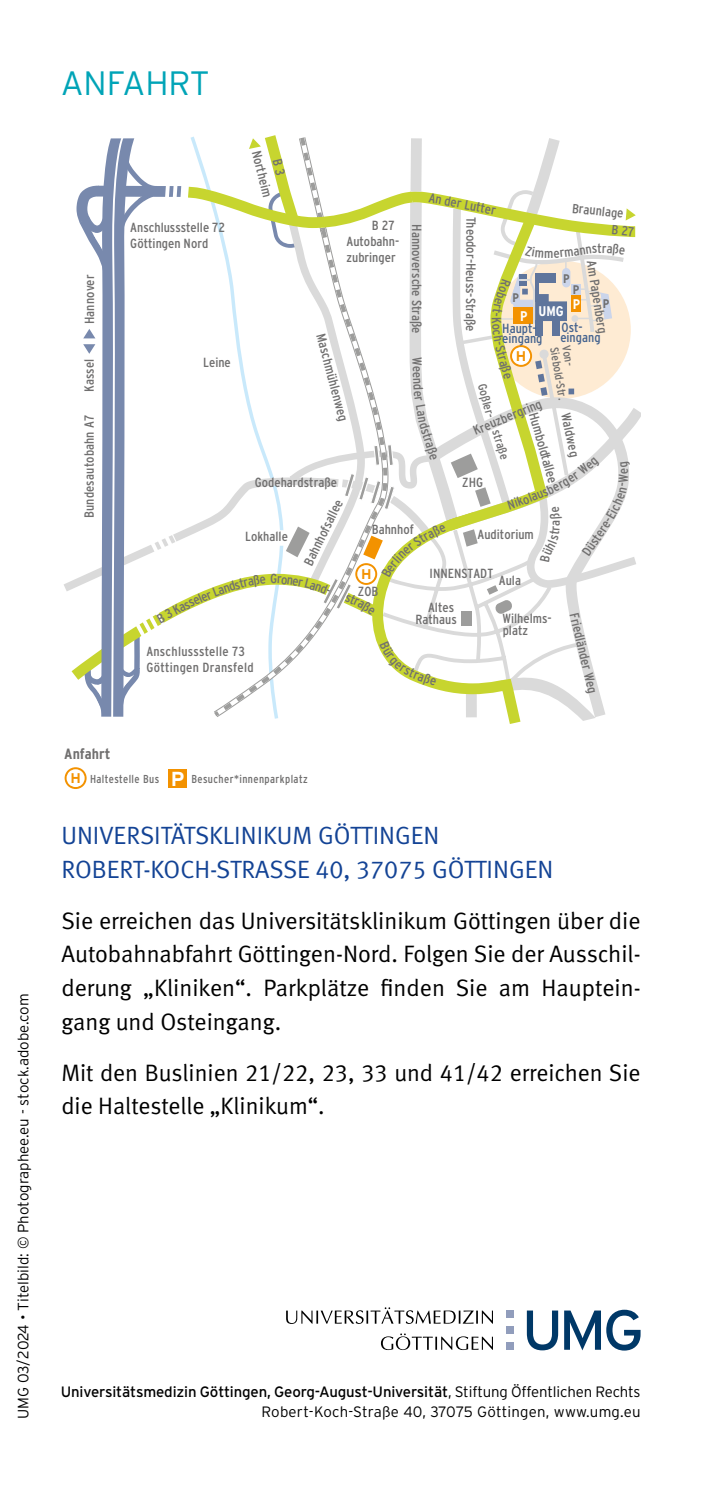
<style>
.page{position:relative;width:702px;height:1489px;background:#fff}
.page>*{position:absolute;margin:0;border:0;box-sizing:border-box;transform-origin:0 0}
.t1{font:300 33.75px "Interstate";color:#00a4b7}
.t2{font:25px/33.8px "Meta Normal LF";color:#134395}
.t3{font:23.75px/33.8px "Meta Normal LF";color:#000}
.t4{font:300 15px/20px "Interstate";color:#000;text-align:right}
.t5{font:700 15px "Interstate Condensed";color:#706f6f;scale:1.05 1}
.t6{font:700 14px "Interstate Condensed";color:#fff;scale:1.05 1}
.t7{font:700 14px "Interstate";color:#f39200}
.t8{font:13.25px/15.8px "Interstate Condensed";color:#706f6f;scale:1.05 1}
.t9{font:13.25px/16px "Interstate Condensed";letter-spacing:.02em;color:#706f6f;scale:1.05 1}
.t10{font:13.25px/10px "Interstate Condensed";color:#46648f;scale:1.05 1}
.t11{font:700 12.5px "Interstate Condensed";color:#706f6f;scale:1.05 1}
.t12{font:12.25px "Interstate Condensed";color:#706f6f;scale:1.05 1}
.t13{font:11.75px "Interstate Condensed";color:#706f6f;scale:1.05 1}
.t14{font:11.5px "Interstate Condensed";letter-spacing:.035em;color:#706f6f}
.s1{font-family:"Interstate";font-weight:700;font-size:20.25px;color:#fff}
.s2{font-weight:400}
</style>
<div class="page">
<svg style="left:65px;top:767px;width:22px;height:22px"></svg>
<div style="left:168px;top:768px;width:19px;height:19px;background:#f39200"></div>
<svg style="left:527px;top:1310px;width:31px;height:40px"></svg>
<svg style="left:564px;top:1309px;width:76px;height:41px"></svg>
<svg style="left:286px;top:1307px;width:207px;height:16px"></svg>
<svg style="left:381px;top:1333px;width:112px;height:16px"></svg>
<div style="left:506px;top:1310px;width:8px;height:8px;background:#919dbc"></div>
<div style="left:506px;top:1325px;width:8px;height:8px;background:#919dbc"></div>
<div style="left:506px;top:1341px;width:8px;height:8px;background:#919dbc"></div>
<svg style="left:64px;top:135px;width:571px;height:589px"></svg>
<p class="t4" style="left:13px;top:1418px;width:427px;rotate:-90deg">UMG 03/2024 • Titelbild: © Photographee.eu - stock.adobe.com</p>
<h1 class="t1" style="left:61px;top:64px;width:150px">ANFAHRT</h1>
<p class="t8" style="left:264px;top:148px;width:47px;rotate:76deg">Northeim</p>
<p class="t8" style="left:430px;top:190px;width:66px;rotate:11deg">An der Lutter</p>
<p class="t8" style="left:573px;top:200px;width:51px;rotate:6deg">Braunlage</p>
<p class="t8" style="left:346px;top:218px;width:52px;text-indent:25px">B 27<br>Autobahn&shy;zubringer</p>
<p class="t8" style="left:425px;top:224px;width:106px;rotate:90deg">Hannoversche Straße</p>
<p class="t8" style="left:479px;top:216px;width:111px;rotate:90deg">Theodor-Heuss-Straße</p>
<p class="t8" style="left:130px;top:219px;width:92px">Anschlussstelle 72<br>Göttingen Nord</p>
<p class="t8" style="left:544px;top:245px;width:10px">m</p>
<p class="t8" style="left:599px;top:259px;width:72px;rotate:81deg">Am Papenberg</p>
<p class="t11" style="left:563px;top:271px;width:8px">P</p>
<p class="t8" style="left:82px;top:324px;width:49px;rotate:-90deg">Hannover</p>
<p class="t11" style="left:573px;top:283px;width:8px">P</p>
<p class="t6" style="left:572px;top:296px;width:8px">P</p>
<p class="t11" style="left:512px;top:290px;width:8px">P</p>
<p class="t11" style="left:602px;top:296px;width:8px">P</p>
<p class="t6" style="left:538px;top:303px;width:26px">UMG</p>
<p class="t6" style="left:520px;top:308px;width:8px">P</p>
<p class="t10" style="left:560px;top:322px;width:40px">Ost&shy;eingang</p>
<p class="t10" style="left:502px;top:323px;width:40px">Haupt&shy;eingang</p>
<p class="t8" style="left:328px;top:332px;width:87px;rotate:75deg">Maschmühlenweg</p>
<p class="t8" style="left:507px;top:343px;width:34px;rotate:74deg">Straße</p>
<p class="t13" style="left:572px;top:344px;width:23px;rotate:80deg">Von-</p>
<p class="t13" style="left:560px;top:346px;width:52px;rotate:80deg">Siebold-Str.</p>
<p class="t7" style="left:516px;top:347px;width:12px">H</p>
<p class="t8" style="left:81px;top:392px;width:33px;rotate:-90deg">Kassel</p>
<p class="t8" style="left:425px;top:357px;width:10px;rotate:90deg">W</p>
<p class="t8" style="left:203px;top:354px;width:28px">Leine</p>
<p class="t8" style="left:425px;top:365px;width:25px;rotate:87deg">eend</p>
<p class="t8" style="left:427px;top:395px;width:26px;rotate:80deg">r Lan</p>
<p class="t8" style="left:431px;top:420px;width:39px;rotate:73deg">dstraße</p>
<p class="t12" style="left:488px;top:382px;width:37px;rotate:75deg">Goßler-</p>
<p class="t8" style="left:470px;top:424px;width:71px;rotate:-23deg">Kreuzbergring</p>
<p class="t8" style="left:573px;top:411px;width:44px;rotate:78deg">Waldweg</p>
<p class="t8" style="left:541px;top:411px;width:70px;rotate:74deg">Humboldtallee</p>
<p class="t8" style="left:81px;top:518px;width:100px;rotate:-90deg">Bundesautobahn A7</p>
<p class="t12" style="left:502px;top:428px;width:31px;rotate:73deg">straße</p>
<p class="t8" style="left:462px;top:474px;width:21px">ZHG</p>
<p class="t8" style="left:255px;top:474px;width:80px">Godehardstraße</p>
<p class="t8" style="left:300px;top:561px;width:70px;rotate:-64deg">Bahnhofsallee</p>
<p class="t8" style="left:547px;top:525px;width:7px;rotate:-90deg">a</p>
<p class="t8" style="left:372px;top:521px;width:41px">Bahnhof</p>
<p class="t8" style="left:477px;top:526px;width:55px">Auditorium</p>
<p class="t8" style="left:429px;top:565px;width:62px">INNENSTADT</p>
<p class="t8" style="left:415px;top:600px;width:41px;line-height:12.8px;text-align:right">Altes<br>Rathaus</p>
<p class="t8" style="left:578px;top:550px;width:29px;rotate:-56deg">Düste</p>
<p class="t8" style="left:245px;top:529px;width:42px">Lokhalle</p>
<p class="t7" style="left:361px;top:565px;width:12px">H</p>
<p class="t8" style="left:499px;top:572px;width:23px">Aula</p>
<p class="t8" style="left:502px;top:612px;width:48px;line-height:12px">Wilhelms&shy;platz</p>
<p class="t8" style="left:582px;top:611px;width:80px;rotate:77deg">Friedländer Weg</p>
<p class="t8" style="left:358px;top:583px;width:21px">ZOB</p>
<p class="t9" style="left:146px;top:643px;width:104px">Anschlussstelle 73<br>Göttingen Dransfeld</p>
<p class="t5" style="left:64px;top:745px;width:45px">Anfahrt</p>
<p class="t14" style="left:90px;top:772px;width:219px">Haltestelle Bus <span class="s1">P</span> Besucher*innenparkplatz</p>
<p class="t7" style="left:70px;top:769px;width:12px">H</p>
<h2 class="t2" style="left:61px;top:818px;width:493px">UNIVERSITÄTSKLINIKUM GÖTTINGEN<br>ROBERT-KOCH-STRASSE 40, 37075 GÖTTINGEN</h2>
<h3 class="t3" style="left:61px;top:903px;width:580px">Sie erreichen das Universitätsklinikum Göttingen über die Autobahnabfahrt Göttingen-Nord. Folgen Sie der Ausschil-- derung „Kliniken“. Parkplätze finden Sie am Hauptein&shy;gang und Osteingang.</h3>
<h3 class="t3" style="left:61px;top:1055px;width:580px">Mit den Buslinien 21/22, 23, 33 und 41/42 erreichen Sie die Haltestelle „Klinikum“.</h3>
<p class="t4" style="left:61px;top:1381px;width:581px"><span class="s2">Universitätsmedizin Göttingen, Georg-August-Universität</span>, Stiftung Öffentlichen Rechts<br>Robert-Koch-Straße 40, 37075 Göttingen, www.umg.eu</p>
</div>
